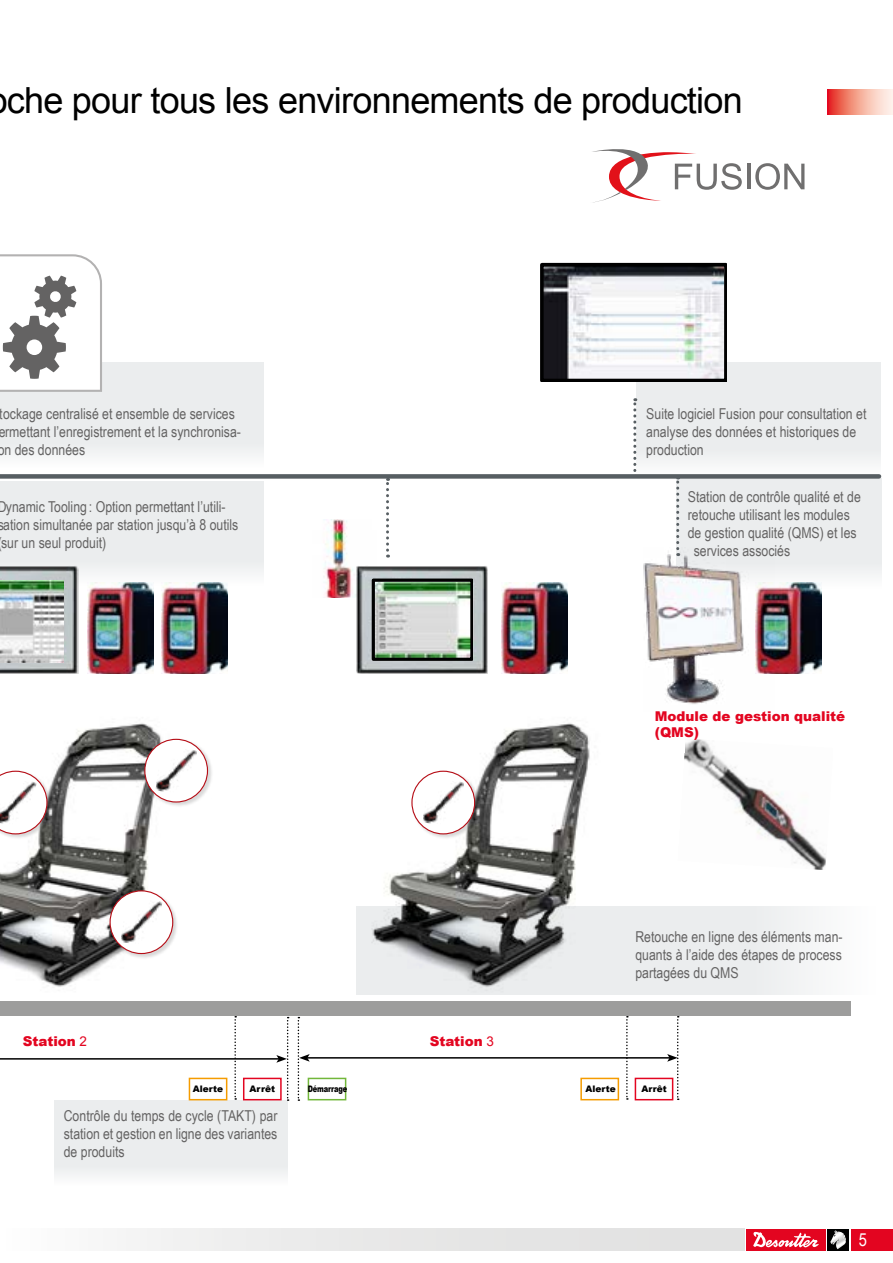
<style>
.page{position:relative;width:893px;height:1263px;background:#fff}
.page>*{position:absolute;margin:0;border:0;box-sizing:border-box;transform-origin:0 0}
.t1{font:36px "Arial";letter-spacing:-.02em;color:#000}
.t2{font:18px "Arial Narrow";color:#fff}
.t3{font:15px/18px "Arial Narrow";color:#646363}
.t4{font:900 13.5px/16.2px "Arial";color:#e30520}
.t5{font:900 9px "Arial";color:#000}
.t6{font:900 9px "Arial";letter-spacing:-.025em;color:#000;scale:.75 1}
.s1{font-weight:400}
</style>
<div class="page">
<svg style="left:827px;top:89px;width:66px;height:26px;background:#f39d90"></svg>
<div style="left:850px;top:1229px;width:43px;height:21px;background:#e30520"></div>
<div style="left:0;top:1229px;width:745px;height:21px;background:linear-gradient(to right,#f9f9f9,#ddd)"></div>
<div style="left:827px;top:1229px;width:22px;height:21px;background:#000"></div>
<div style="left:746px;top:1229px;width:80px;height:21px;background:#e30520"></div>
<svg style="left:753px;top:1231px;width:66px;height:16px"></svg>
<svg style="left:830px;top:1230px;width:16px;height:19px"></svg>
<div style="left:55px;top:1101px;width:233px;height:85px;background:#ebedee"></div>
<img style="left:324px;top:520px;width:32px;height:78px">
<div style="left:0;top:362px;width:264px;height:106px;background:#ebedee"></div>
<div style="left:636px;top:362px;width:245px;height:114px;background:#ebedee"></div>
<div style="left:0;top:481px;width:263px;height:104px;background:#ebedee"></div>
<div style="left:356px;top:906px;width:520px;height:89px;background:#ebedee"></div>
<div style="left:676px;top:478px;width:205px;height:110px;background:#ebedee"></div>
<svg style="left:0;top:254px;width:102px;height:138px"></svg>
<svg style="left:633px;top:398px;width:3px;height:74px"></svg>
<img style="left:643px;top:548px;width:132px;height:156px">
<svg style="left:676px;top:479px;width:3px;height:77px"></svg>
<img style="left:545px;top:268px;width:177px;height:109px">
<div style="left:540px;top:263px;width:187px;height:119px;border:4px solid #000"></div>
<img style="left:356px;top:566px;width:132px;height:108px">
<img style="left:0;top:566px;width:78px;height:108px">
<img style="left:502px;top:582px;width:66px;height:92px">
<img style="left:755px;top:582px;width:66px;height:92px">
<img style="left:87px;top:582px;width:66px;height:92px">
<img style="left:162px;top:582px;width:66px;height:92px">
<img style="left:0;top:580px;width:64px;height:82px">
<img style="left:684px;top:739px;width:142px;height:131px">
<div style="left:0;top:1001px;width:850px;height:15px;background:#9d9d9c"></div>
<div style="left:243px;top:1078px;width:39px;height:22px;border:2px solid #e30520"></div>
<div style="left:635px;top:1078px;width:38px;height:22px;border:2px solid #e30520"></div>
<div style="left:189px;top:1078px;width:38px;height:22px;border:2px solid #f59c00"></div>
<div style="left:580px;top:1078px;width:39px;height:22px;border:2px solid #f59c00"></div>
<div style="left:308px;top:1078px;width:38px;height:22px;border:2px solid #72b73a"></div>
<img style="left:376px;top:582px;width:93px;height:74px">
<div style="left:372px;top:578px;width:101px;height:82px;border:3px solid #000"></div>
<div style="left:0;top:474px;width:879px;height:5px;background:#575e62"></div>
<svg style="left:386px;top:478px;width:3px;height:80px"></svg>
<svg style="left:234px;top:1016px;width:2px;height:84px"></svg>
<svg style="left:626px;top:1016px;width:2px;height:84px"></svg>
<hr style="left:0;top:1058px;width:279px;height:1px;background:#000">
<svg style="left:276px;top:1017px;width:13px;height:84px"></svg>
<hr style="left:307px;top:1057px;width:362px;height:1px;background:#000">
<svg style="left:298px;top:1017px;width:12px;height:84px"></svg>
<svg style="left:667px;top:1016px;width:12px;height:84px"></svg>
<img style="left:0;top:723px;width:161px;height:264px">
<img style="left:372px;top:723px;width:218px;height:264px">
<div style="left:0;top:770px;width:52px;height:69px;background:#000;opacity:.15"></div>
<svg style="left:0;top:771px;width:48px;height:63px"></svg>
<div style="left:144px;top:738px;width:69px;height:69px;background:#000;opacity:.15"></div>
<div style="left:145px;top:739px;width:62px;height:63px;background:#fff;border-radius:50%"></div>
<img style="left:155px;top:746px;width:42px;height:49px">
<div style="left:144px;top:739px;width:64px;height:63px;border:1px solid #b60e17;border-radius:50%"></div>
<div style="left:109px;top:890px;width:69px;height:69px;background:#000;opacity:.15"></div>
<div style="left:110px;top:891px;width:63px;height:62px;background:#fff;border-radius:50%"></div>
<img style="left:121px;top:897px;width:41px;height:50px">
<div style="left:110px;top:890px;width:63px;height:64px;border:1px solid #b60e17;border-radius:50%"></div>
<div style="left:411px;top:770px;width:69px;height:69px;background:#000;opacity:.15"></div>
<div style="left:412px;top:771px;width:63px;height:63px;background:#fff;border-radius:50%"></div>
<img style="left:423px;top:778px;width:41px;height:49px">
<div style="left:411px;top:771px;width:64px;height:63px;border:1px solid #b60e17;border-radius:50%"></div>
<hr style="left:747px;top:164px;width:3px;height:25px;background:#706f6f">
<svg style="left:755px;top:163px;width:49px;height:27px"></svg>
<svg style="left:592px;top:149px;width:150px;height:54px"></svg>
<h1 class="t1" style="left:7px;top:77px;width:737px">che pour tous les environnements de production</h1>
<p class="t3" style="left:-2px;top:405px;width:245px">tockage centralisé et ensemble de services ermettant l’enregistrement et la synchronisa&shy;on des données</p>
<p class="t3" style="left:-3px;top:497px;width:243px">Dynamic Tooling : Option permettant l’utili&shy;sation simultanée par station jusqu’à 8 outils sur un seul produit)</p>
<p class="t4" style="left:23px;top:1032px;width:66px">Station <span class="s1">2</span></p>
<p class="t4" style="left:430px;top:1032px;width:66px">Station <span class="s1">3</span></p>
<p class="t3" style="left:646px;top:405px;width:222px">Suite logiciel Fusion pour consultation et analyse des données et historiques de production</p>
<p class="t3" style="left:688px;top:487px;width:175px">Station de contrôle qualité et de</p>
<p class="t3" style="left:688px;top:505px;width:164px">retouche utilisant les modules</p>
<p class="t3" style="left:688px;top:523px;width:170px">de gestion qualité (QMS) et les</p>
<p class="t3" style="left:694px;top:541px;width:98px">services associés</p>
<p class="t4" style="left:655px;top:708px;width:192px">Module de gestion qualité (QMS)</p>
<p class="t3" style="left:635px;top:927px;width:209px;text-align:justify">Retouche en ligne des éléments man&shy;quants à l’aide des étapes de process partagées du QMS</p>
<p class="t5" style="left:193px;top:1082px;width:32px">Alerte</p>
<p class="t5" style="left:250px;top:1082px;width:27px">Arrêt</p>
<p class="t6" style="left:308px;top:1082px;width:54px">Démarrage</p>
<p class="t5" style="left:585px;top:1082px;width:32px">Alerte</p>
<p class="t5" style="left:641px;top:1082px;width:27px">Arrêt</p>
<p class="t3" style="left:64px;top:1106px;width:215px;text-align:justify">Contrôle du temps de cycle (TAKT) par station et gestion en ligne des variantes de produits</p>
<p class="t2" style="left:859px;top:1227px;width:10px">5</p>
</div>
